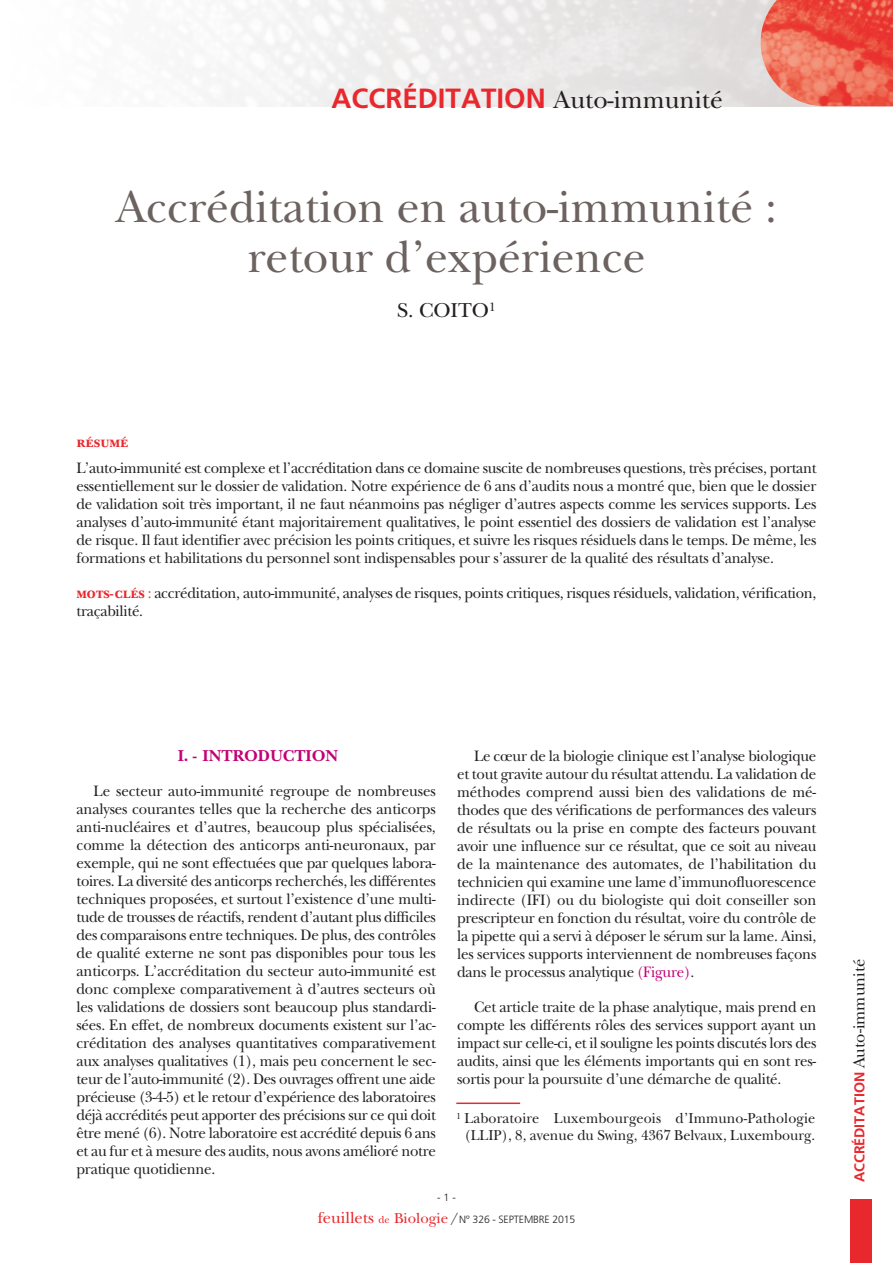
<style>
.page{position:relative;width:893px;height:1263px;background:#fff}
.page>*{position:absolute;margin:0;border:0;box-sizing:border-box;transform-origin:0 0}
.t1{font:46.5px/49.5px "New Baskerville";color:#6c6360;text-align:center}
.t2{font:700 27.75px "Frutiger";color:#e9282d}
.t3{font:21px "New Baskerville";color:#231f20}
.t4{font:16.5px "New Baskerville Bold SC";letter-spacing:-.005em;color:#c30175}
.t5{font:15.75px/18px "New Baskerville";letter-spacing:-.015em;color:#231f20;text-align:justify;scale:.95 1}
.t6{font:15px/16.5px "New Baskerville";letter-spacing:.01em;color:#231f20;text-align:center;scale:.95 1}
.t7{font:15px "New Baskerville Bold SC";letter-spacing:-.005em;color:#e9282d}
.t8{font:700 14.25px "Frutiger";color:#e9282d}
.t9{font:300 10.5px "Frutiger";letter-spacing:-.015em;color:#231f20}
.s1{font-family:"New Baskerville";font-weight:400;font-size:25.5px;color:#231f20}
.s2{font-family:"New Baskerville Bold SC";font-size:15px;color:#e9282d}
.s3{color:#e9282d}
.s4{color:#c30175}
.s5{font-family:"New Baskerville";font-weight:400;font-size:16.5px;color:#e9282d}
.s6{font-family:"New Baskerville";font-weight:400;color:#e9282d}
.s7{font-family:"New Baskerville";font-weight:400;font-size:15px;color:#e9282d}
.s8{font-family:"New Baskerville";font-weight:400;font-size:15px}
.s9{font-family:"New Baskerville";font-weight:400;font-size:16.5px;color:#231f20}
</style>
<div class="page">
<div style="left:850px;top:1199px;width:22px;height:64px;background:#e9282d"></div>
<hr style="left:456px;top:1102px;width:64px;height:2px;background:#e9282d">
<img style="left:761px;top:0;width:132px;height:106px">
<h2 class="t2" style="left:331px;top:87px;width:393px">ACCRÉDITATION <span class="s1">Auto-immunité</span></h2>
<h1 class="t1" style="left:116px;top:188px;width:662px">Accréditation en auto-immunité : retour d’expérience</h1>
<h3 class="t3" style="left:397px;top:302px;width:100px">S. COITO<sup>1</sup></h3>
<p class="t7" style="left:77px;top:437px;width:54px">résumé</p>
<p class="t5" style="left:77px;top:461px;width:780px">L’auto-immunité est complexe et l’accréditation dans ce domaine suscite de nombreuses questions, très précises, portant essentiellement sur le dossier de validation. Notre expérience de 6 ans d’audits nous a montré que, bien que le dossier de validation soit très important, il ne faut néanmoins pas négliger d’autres aspects comme les services supports. Les analyses d’auto-immunité étant majoritairement qualitatives, le point essentiel des dossiers de validation est l’analyse de risque. Il faut identifier avec précision les points critiques, et suivre les risques résiduels dans le temps. De même, les formations et habilitations du personnel sont indispensables pour s’assurer de la qualité des résultats d’analyse.</p>
<p class="t5" style="left:77px;top:586px;width:780px"><span class="s2">mots-clés</span> <span class="s3">:</span> accréditation, auto-immunité, analyses de risques, points critiques, risques résiduels, validation, vérification, traçabilité.</p>
<p class="t4" style="left:178px;top:749px;width:162px">I. - INTRODUCTION</p>
<p class="t5" style="left:76px;top:783px;width:380px;text-indent:17px">Le secteur auto-immunité regroupe de nombreuses analyses courantes telles que la recherche des anticorps anti-nucléaires et d’autres, beaucoup plus spécialisées, comme la détection des anticorps anti-neuronaux, par exemple, qui ne sont effectuées que par quelques labora&shy;toires. La diversité des anticorps recherchés, les différentes techniques proposées, et surtout l’existence d’une multi&shy;tude de trousses de réactifs, rendent d’autant plus difficiles des comparaisons entre techniques. De plus, des contrôles de qualité externe ne sont pas disponibles pour tous les anticorps. L’accréditation du secteur auto-immunité est donc complexe comparativement à d’autres secteurs où les validations de dossiers sont beaucoup plus standardi&shy;sées. En effet, de nombreux documents existent sur l’ac&shy;créditation des analyses quantitatives comparativement aux analyses qualitatives (1), mais peu concernent le sec&shy;teur de l’auto-immunité (2). Des ouvrages offrent une aide précieuse (3-4-5) et le retour d’expérience des laboratoires déjà accrédités peut apporter des précisions sur ce qui doit être mené (6). Notre laboratoire est accrédité depuis 6 ans et au fur et à mesure des audits, nous avons amélioré notre pratique quotidienne.</p>
<p class="t5" style="left:457px;top:748px;width:380px;text-indent:17px">Le cœur de la biologie clinique est l’analyse biologique et tout gravite autour du résultat attendu. La validation de méthodes comprend aussi bien des validations de mé&shy;thodes que des vérifications de performances des valeurs de résultats ou la prise en compte des facteurs pouvant avoir une influence sur ce résultat, que ce soit au niveau de la maintenance des automates, de l’habilitation du technicien qui examine une lame d’immunofluorescence indirecte (IFI) ou du biologiste qui doit conseiller son prescripteur en fonction du résultat, voire du contrôle de la pipette qui a servi à déposer le sérum sur la lame. Ainsi, les services supports interviennent de nombreuses façons dans le processus analytique <span class="s4">(Figure)</span>.</p>
<p class="t5" style="left:457px;top:999px;width:380px;text-indent:17px">Cet article traite de la phase analytique, mais prend en compte les différents rôles des services support ayant un impact sur celle-ci, et il souligne les points discutés lors des audits, ainsi que les éléments importants qui en sont res&shy;sortis pour la poursuite d’une démarche de qualité.</p>
<p class="t6" style="left:456px;top:1112px;width:379px"><sup>1</sup> Laboratoire Luxembourgeois d’Immuno-Pathologie (LLIP), 8, avenue du Swing, 4367 Belvaux, Luxembourg.</p>
<p class="t9" style="left:437px;top:1193px;width:20px">-1-</p>
<p class="t9" style="left:318px;top:1215px;width:259px"><span class="s5">feuillets</span> <span class="s6">de</span> <span class="s7">Biologie</span><span class="s8">/</span>N° 326 - SEPTEMBRE 2015</p>
<p class="t8" style="left:854px;top:1182px;width:225px;rotate:-90deg">ACCRÉDITATION <span class="s9">Auto-immunité</span></p>
</div>
